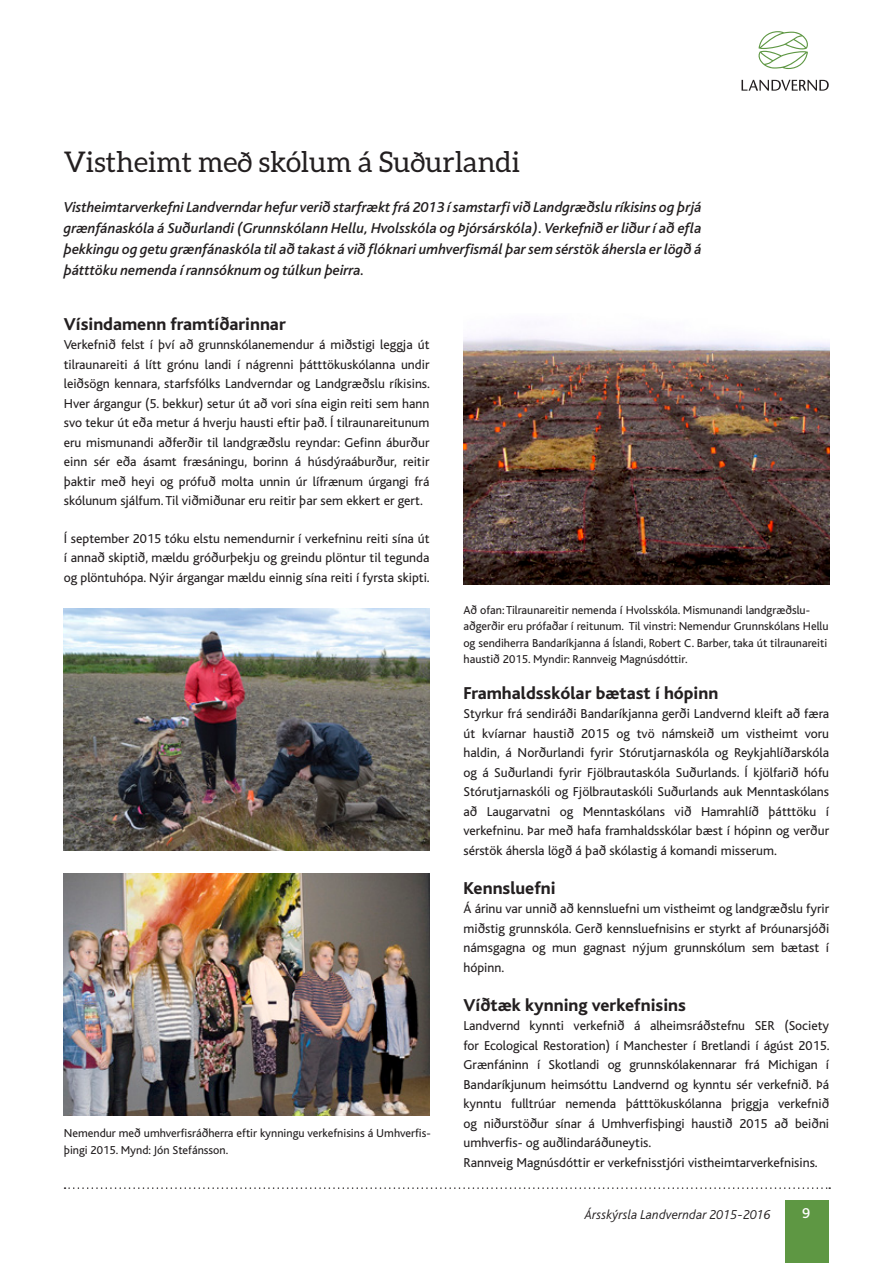
<style>
.page{position:relative;width:893px;height:1263px;background:#fff}
.page>*{position:absolute;margin:0;border:0;box-sizing:border-box;transform-origin:0 0}
.t1{font:28.5px "Aleo";color:#231f20}
.t2{font:800 18px "Bliss";color:#231f20}
.t3{font:italic 500 15px/21px "Bliss";color:#231f20;text-align:justify}
.t4{font:500 15px "Bliss";color:#fff}
.t5{font:13.5px/19.5px "Bliss";color:#231f20;text-align:justify}
.t6{font:italic 300 13.5px "Bliss";letter-spacing:.01em;color:#231f20}
.t7{font:12px/16.5px "Bliss";color:#231f20}
</style>
<div class="page">
<svg style="left:65px;top:1187px;width:765px;height:2px"></svg>
<svg style="left:741px;top:80px;width:88px;height:11px"></svg>
<svg style="left:758px;top:31px;width:50px;height:38px"></svg>
<div style="left:785px;top:1200px;width:44px;height:63px;background:#5e9743"></div>
<img style="left:463px;top:335px;width:366px;height:250px">
<img style="left:64px;top:608px;width:365px;height:242px">
<img style="left:64px;top:873px;width:365px;height:242px">
<h1 class="t1" style="left:64px;top:146px;width:458px">Vistheimt með skólum á Suðurlandi</h1>
<p class="t3" style="left:64px;top:197px;width:639px">Vistheimtarverkefni Landverndar hefur verið starfrækt frá 2013 í samstarfi við Landgræðslu ríkisins og þrjá grænfánaskóla á Suðurlandi (Grunnskólann Hellu, Hvolsskóla og Þjórsárskóla). Verkefnið er liður í að efla þekkingu og getu grænfánaskóla til að takast á við flóknari umhverfismál þar sem sérstök áhersla er lögð á þátttöku nemenda í rannsóknum og túlkun þeirra.</p>
<h2 class="t2" style="left:64px;top:315px;width:224px">Vísindamenn framtíðarinnar</h2>
<p class="t5" style="left:64px;top:335px;width:368px">Verkefnið felst í því að grunnskólanemendur á miðstigi leggja út tilraunareiti á lítt grónu landi í nágrenni þátttökuskólanna undir leiðsögn kennara, starfsfólks Landverndar og Landgræðslu ríkisins.<br>Hver árgangur (5. bekkur) setur út að vori sína eigin reiti sem hann svo tekur út eða metur á hverju hausti eftir það. Í tilraunareitunum eru mismunandi aðferðir til landgræðslu reyndar: Gefinn áburður einn sér eða ásamt fræsáningu, borinn á húsdýraáburður, reitir þaktir með heyi og prófuð molta unnin úr lífrænum úrgangi frá skólunum sjálfum. Til viðmiðunar eru reitir þar sem ekkert er gert.</p>
<p class="t5" style="left:64px;top:529px;width:367px">Í september 2015 tóku elstu nemendurnir í verkefninu reiti sína út í annað skiptið, mældu gróðurþekju og greindu plöntur til tegunda og plöntuhópa. Nýir árgangar mældu einnig sína reiti í fyrsta skipti.</p>
<p class="t7" style="left:64px;top:1125px;width:368px">Nemendur með umhverfisráðherra eftir kynningu verkefnisins á Umhverfis&shy;þingi 2015. Mynd: Jón Stefánsson.</p>
<p class="t7" style="left:463px;top:602px;width:367px">Að ofan: Tilraunareitir nemenda í Hvolsskóla. Mismunandi landgræðslu&shy;aðgerðir eru prófaðar í reitunum. Til vinstri: Nemendur Grunnskólans Hellu og sendiherra Bandaríkjanna á Íslandi, Robert C. Barber, taka út tilraunareiti haustið 2015. Myndir: Rannveig Magnúsdóttir.</p>
<h2 class="t2" style="left:463px;top:684px;width:256px">Framhaldsskólar bætast í hópinn</h2>
<p class="t5" style="left:463px;top:704px;width:367px">Styrkur frá sendiráði Bandaríkjanna gerði Landvernd kleift að færa út kvíarnar haustið 2015 og tvö námskeið um vistheimt voru haldin, á Norðurlandi fyrir Stórutjarnaskóla og Reykjahlíðarskóla og á Suðurlandi fyrir Fjölbrautaskóla Suðurlands. Í kjölfarið hófu Stórutjarnaskóli og Fjölbrautaskóli Suðurlands auk Menntaskólans að Laugarvatni og Menntaskólans við Hamrahlíð þátttöku í verkefninu. Þar með hafa framhaldsskólar bæst í hópinn og verður sérstök áhersla lögð á það skólastig á komandi misserum.</p>
<h2 class="t2" style="left:463px;top:879px;width:94px">Kennsluefni</h2>
<p class="t5" style="left:463px;top:899px;width:367px">Á árinu var unnið að kennsluefni um vistheimt og landgræðslu fyrir miðstig grunnskóla. Gerð kennsluefnisins er styrkt af Þróunarsjóði námsgagna og mun gagnast nýjum grunnskólum sem bætast í hópinn.</p>
<h2 class="t2" style="left:463px;top:996px;width:224px">Víðtæk kynning verkefnisins</h2>
<p class="t5" style="left:463px;top:1016px;width:368px;text-align:left">Landvernd kynnti verkefnið á alheimsráðstefnu SER (Society for Ecological Restoration) í Manchester í Bretlandi í ágúst 2015.<br>Grænfáninn í Skotlandi og grunnskólakennarar frá Michigan í Bandaríkjunum heimsóttu Landvernd og kynntu sér verkefnið. Þá kynntu fulltrúar nemenda þátttökuskólanna þriggja verkefnið og niðurstöður sínar á Umhverfisþingi haustið 2015 að beiðni umhverfis- og auðlindaráðuneytis.<br>Rannveig Magnúsdóttir er verkefnisstjóri vistheimtarverkefnisins.</p>
<p class="t6" style="left:585px;top:1207px;width:187px">Ársskýrsla Landverndar 2015-2016</p>
<p class="t4" style="left:802px;top:1206px;width:9px">9</p>
</div>
